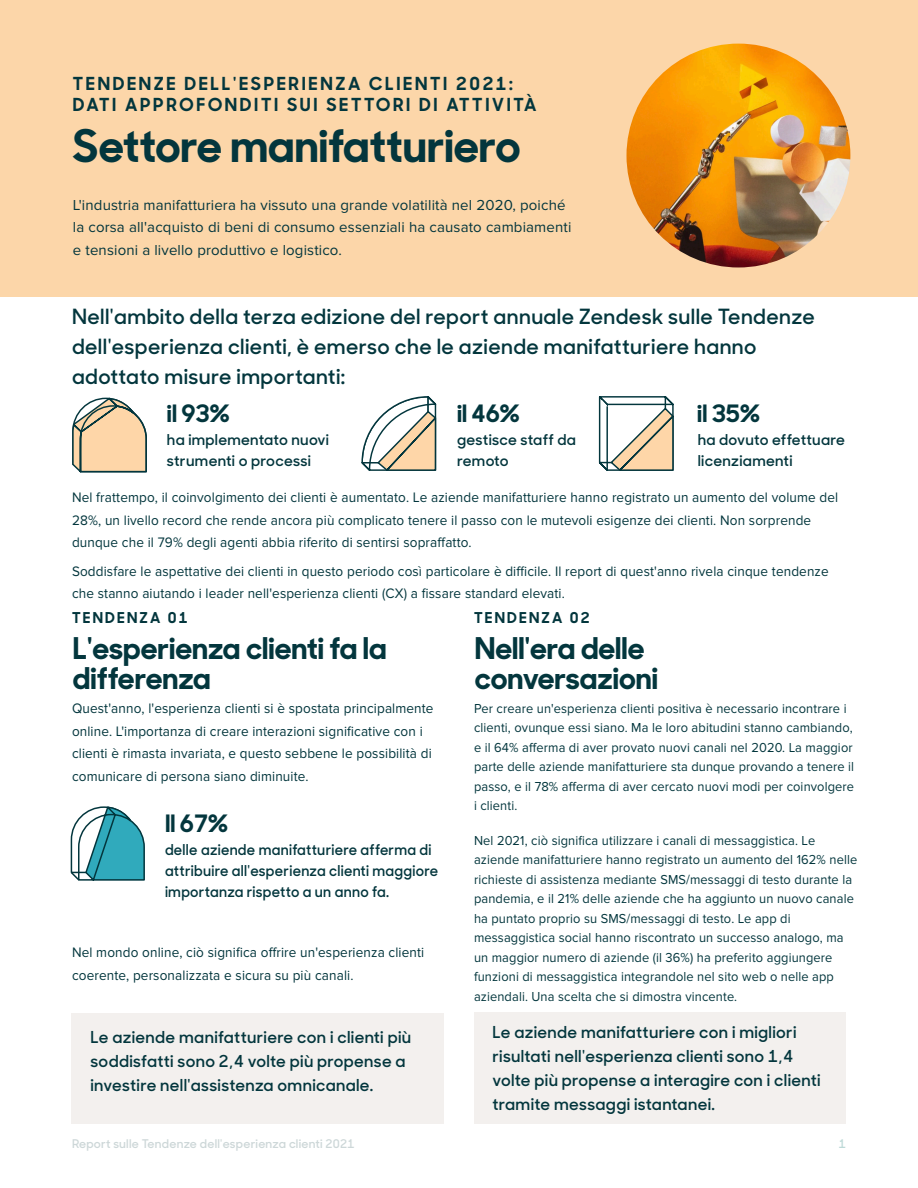
<style>
.page{position:relative;width:918px;height:1188px;background:#fff}
.page>*{position:absolute;margin:0;border:0;box-sizing:border-box;transform-origin:0 0}
.Header_2{font:700 45px "Sharp Sans No 1";color:#03363d}
.Header_3{font:700 30px/30px "Sharp Sans No 1";color:#03363d}
.Header_3-2{font:700 24px "Sharp Sans No 1";color:#03363d}
.Subheader_3{font:600 21px/30px "Sharp Sans No 1";letter-spacing:.02em;color:#03363d}
.Eyebrow{font:700 18px/21px "Sharp Sans No 1";letter-spacing:.15em;color:#03363d}
.Subheader_3-2{font:600 16.5px/24px "Sharp Sans No 1";letter-spacing:.02em;color:#03363d}
.Body_2{font:15px/22.5px "Proxima Nova";letter-spacing:.01em;color:#03363d}
.Subheader_3-3{font:600 15px/21px "Sharp Sans No 1";letter-spacing:.02em;color:#03363d;scale:.95 1}
.Subheader_3-4{font:600 15px/21px "Sharp Sans No 1";letter-spacing:.02em;color:#03363d}
.Header_2-2{font:700 15px "Sharp Sans No 1";letter-spacing:.15em;color:#03363d}
.Body_2-2{font:14.25px/22.5px "Proxima Nova";letter-spacing:.01em;color:#03363d;scale:.95 1}
.Body_2-3{font:13.5px/19.5px "Proxima Nova";letter-spacing:.01em;color:#03363d;scale:.95 1}
.t1{font:600 12px "Sharp Sans No 1";letter-spacing:.02em;color:#cdd7d8}
.t2{font:600 12px "Sharp Sans No 1";color:#bdd9d7}
</style>
<div class="page">
<svg style="left:72px;top:398px;width:75px;height:74px;background:#dcc6a6"></svg>
<svg style="left:361px;top:396px;width:75px;height:75px"></svg>
<svg style="left:70px;top:806px;width:75px;height:75px"></svg>
<div style="left:71px;top:1013px;width:373px;height:111px;background:#f3f0ee"></div>
<div style="left:475px;top:1012px;width:371px;height:112px;background:#f3f0ee"></div>
<div style="left:0;top:0;width:918px;height:297px;background:#fcd6a9"></div>
<img style="left:627px;top:44px;width:223px;height:223px;border-radius:112px">
<svg style="left:599px;top:396px;width:75px;height:75px"></svg>
<p class="Eyebrow" style="left:73px;top:71px;width:465px">TENDENZE DELL'ESPERIENZA CLIENTI 2021:<br>DATI APPROFONDITI SUI SETTORI DI ATTIVITÀ</p>
<p class="Header_2" style="left:73px;top:108px;width:449px">Settore manifatturiero</p>
<p class="Body_2" style="left:73px;top:194px;width:500px">L'industria manifatturiera ha vissuto una grande volatilità nel 2020, poiché la corsa all'acquisto di beni di consumo essenziali ha causato cambiamenti e tensioni a livello produttivo e logistico.</p>
<p class="Subheader_3" style="left:72px;top:300px;width:744px">Nell'ambito della terza edizione del report annuale Zendesk sulle Tendenze dell'esperienza clienti, è emerso che le aziende manifatturiere hanno adottato misure importanti:</p>
<p class="Header_3-2" style="left:167px;top:393px;width:64px">il 93%</p>
<p class="Header_3-2" style="left:457px;top:393px;width:64px">il 46%</p>
<p class="Header_3-2" style="left:697px;top:393px;width:64px">il 35%</p>
<p class="Subheader_3-4" style="left:167px;top:428px;width:164px">ha implementato nuovi strumenti o processi</p>
<p class="Subheader_3-4" style="left:457px;top:428px;width:120px">gestisce staff da remoto</p>
<p class="Subheader_3-4" style="left:698px;top:428px;width:149px">ha dovuto effettuare licenziamenti</p>
<p class="Body_2-2" style="left:72px;top:486px;width:808px">Nel frattempo, il coinvolgimento dei clienti è aumentato. Le aziende manifatturiere hanno registrato un aumento del volume del<br>28%, un livello record che rende ancora più complicato tenere il passo con le mutevoli esigenze dei clienti. Non sorprende dunque che il 79% degli agenti abbia riferito di sentirsi sopraffatto.</p>
<p class="Body_2-2" style="left:72px;top:560px;width:798px">Soddisfare le aspettative dei clienti in questo periodo così particolare è difficile. Il report di quest'anno rivela cinque tendenze che stanno aiutando i leader nell'esperienza clienti (CX) a fissare standard elevati.</p>
<p class="Header_2-2" style="left:72px;top:605px;width:117px">TENDENZA 01</p>
<p class="Header_2-2" style="left:474px;top:605px;width:117px">TENDENZA 02</p>
<p class="Header_3" style="left:73px;top:630px;width:315px">L'esperienza clienti fa la differenza</p>
<p class="Header_3" style="left:475px;top:630px;width:185px">Nell'era delle conversazioni</p>
<p class="Body_2-2" style="left:72px;top:697px;width:382px">Quest'anno, l'esperienza clienti si è spostata principalmente online. L'importanza di creare interazioni significative con i clienti è rimasta invariata, e questo sebbene le possibilità di comunicare di persona siano diminuite.</p>
<p class="Body_2-3" style="left:474px;top:699px;width:402px">Per creare un'esperienza clienti positiva è necessario incontrare i clienti, ovunque essi siano. Ma le loro abitudini stanno cambiando, e il 64% afferma di aver provato nuovi canali nel 2020. La maggior parte delle aziende manifatturiere sta dunque provando a tenere il passo, e il 78% afferma di aver cercato nuovi modi per coinvolgere i clienti.</p>
<p class="Body_2-3" style="left:474px;top:831px;width:405px">Nel 2021, ciò significa utilizzare i canali di messaggistica. Le aziende manifatturiere hanno registrato un aumento del 162% nelle richieste di assistenza mediante SMS/messaggi di testo durante la pandemia, e il 21% delle aziende che ha aggiunto un nuovo canale ha puntato proprio su SMS/messaggi di testo. Le app di messaggistica social hanno riscontrato un successo analogo, ma un maggior numero di aziende (il 36%) ha preferito aggiungere funzioni di messaggistica integrandole nel sito web o nelle app aziendali. Una scelta che si dimostra vincente.</p>
<p class="Header_3-2" style="left:165px;top:804px;width:64px">Il 67%</p>
<p class="Subheader_3-3" style="left:165px;top:838px;width:289px">delle aziende manifatturiere afferma di attribuire all'esperienza clienti maggiore importanza rispetto a un anno fa.</p>
<p class="Body_2-2" style="left:72px;top:941px;width:372px">Nel mondo online, ciò significa offrire un'esperienza clienti coerente, personalizzata e sicura su più canali.</p>
<p class="Subheader_3-2" style="left:91px;top:1024px;width:322px">Le aziende manifatturiere con i clienti più soddisfatti sono 2,4 volte più propense a investire nell'assistenza omnicanale.</p>
<p class="Subheader_3-2" style="left:492px;top:1019px;width:330px">Le aziende manifatturiere con i migliori risultati nell'esperienza clienti sono 1,4 volte più propense a interagire con i clienti tramite messaggi istantanei.</p>
<p class="t1" style="left:72px;top:1134px;width:284px">Report sulle Tendenze dell'esperienza clienti 2021</p>
<p class="t2" style="left:839px;top:1134px;width:9px">1</p>
</div>
